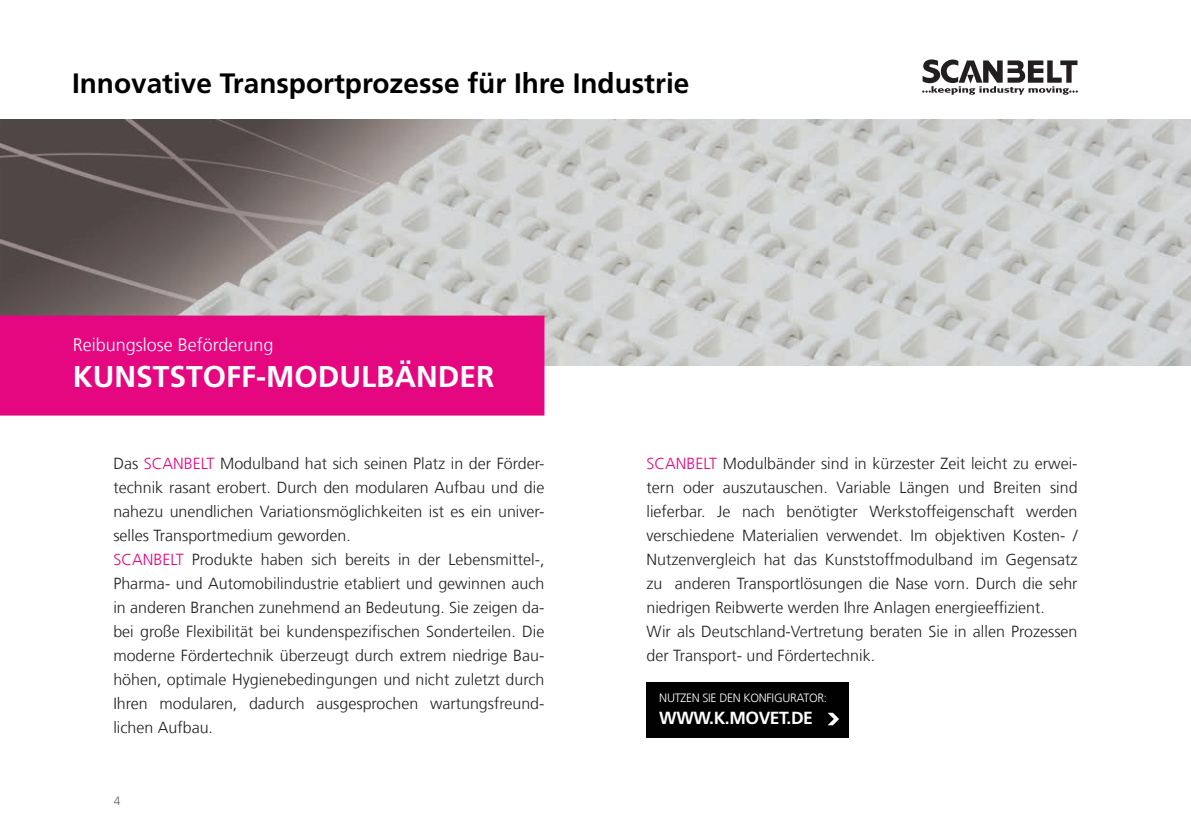
<style>
.page{position:relative;width:1191px;height:840px;background:#fff}
.page>*{position:absolute;margin:0;border:0;box-sizing:border-box;transform-origin:0 0}
.t1{font:700 30px "Frutiger LT Com";color:#fff}
.t2{font:700 28px "Frutiger LT Com";color:#000001}
.t3{font:300 18px "Frutiger LT Com";color:#fff}
.t4{font:700 17.6px "Frutiger LT Com";letter-spacing:-.025em;color:#fff}
.t5{font:300 16px/24px "Frutiger LT Com";color:#231f20}
.t6{font:300 12px "Frutiger LT Com";letter-spacing:-.025em;color:#fff}
.t7{font:300 12px "Frutiger LT Com";color:#636366}
.s1{color:#e50780}
</style>
<div class="page">
<img style="left:0;top:119px;width:1191px;height:246px">
<div style="left:0;top:315px;width:544px;height:100px;background:#e50780"></div>
<div style="left:646px;top:682px;width:202px;height:56px;background:#010101"></div>
<svg style="left:827px;top:712px;width:12px;height:12px"></svg>
<svg style="left:922px;top:59px;width:155px;height:36px"></svg>
<h2 class="t2" style="left:72px;top:67px;width:619px">Innovative Transportprozesse für Ihre Industrie</h2>
<p class="t3" style="left:73px;top:334px;width:202px">Reibungslose Beförderung</p>
<h1 class="t1" style="left:73px;top:359px;width:423px">KUNSTSTOFF-MODULBÄNDER</h1>
<p class="t5" style="left:113px;top:451px;width:432px">Das <span class="s1">SCANBELT</span> Modulband hat sich seinen Platz in der Förder&shy;technik rasant erobert. Durch den modularen Aufbau und die nahezu unendlichen Variationsmöglichkeiten ist es ein univer&shy;selles Transportmedium geworden.<br><span class="s1">SCANBELT</span> Produkte haben sich bereits in der Lebensmittel-, Pharma- und Automobilindustrie etabliert und gewinnen auch in anderen Branchen zunehmend an Bedeutung. Sie zeigen da&shy;bei große Flexibilität bei kundenspezifischen Sonderteilen. Die moderne Fördertechnik überzeugt durch extrem niedrige Bau&shy;höhen, optimale Hygienebedingungen und nicht zuletzt durch Ihren modularen, dadurch ausgesprochen wartungsfreund&shy;lichen Aufbau.</p>
<p class="t7" style="left:114px;top:793px;width:8px">4</p>
<p class="t5" style="left:646px;top:451px;width:432px"><span class="s1">SCANBELT</span> Modulbänder sind in kürzester Zeit leicht zu erwei&shy;tern oder auszutauschen. Variable Längen und Breiten sind lieferbar. Je nach benötigter Werkstoffeigenschaft werden verschiedene Materialien verwendet. Im objektiven Kosten- / Nutzenvergleich hat das Kunststoffmodulband im Gegensatz zu anderen Transportlösungen die Nase vorn. Durch die sehr niedrigen Reibwerte werden Ihre Anlagen energieeffizient.<br>Wir als Deutschland-Vertretung beraten Sie in allen Prozessen der Transport- und Fördertechnik.</p>
<p class="t6" style="left:659px;top:691px;width:169px">NUTZEN SIE DEN KONFIGURATOR:</p>
<p class="t4" style="left:659px;top:707px;width:155px">WWW.K.MOVET.DE</p>
</div>
